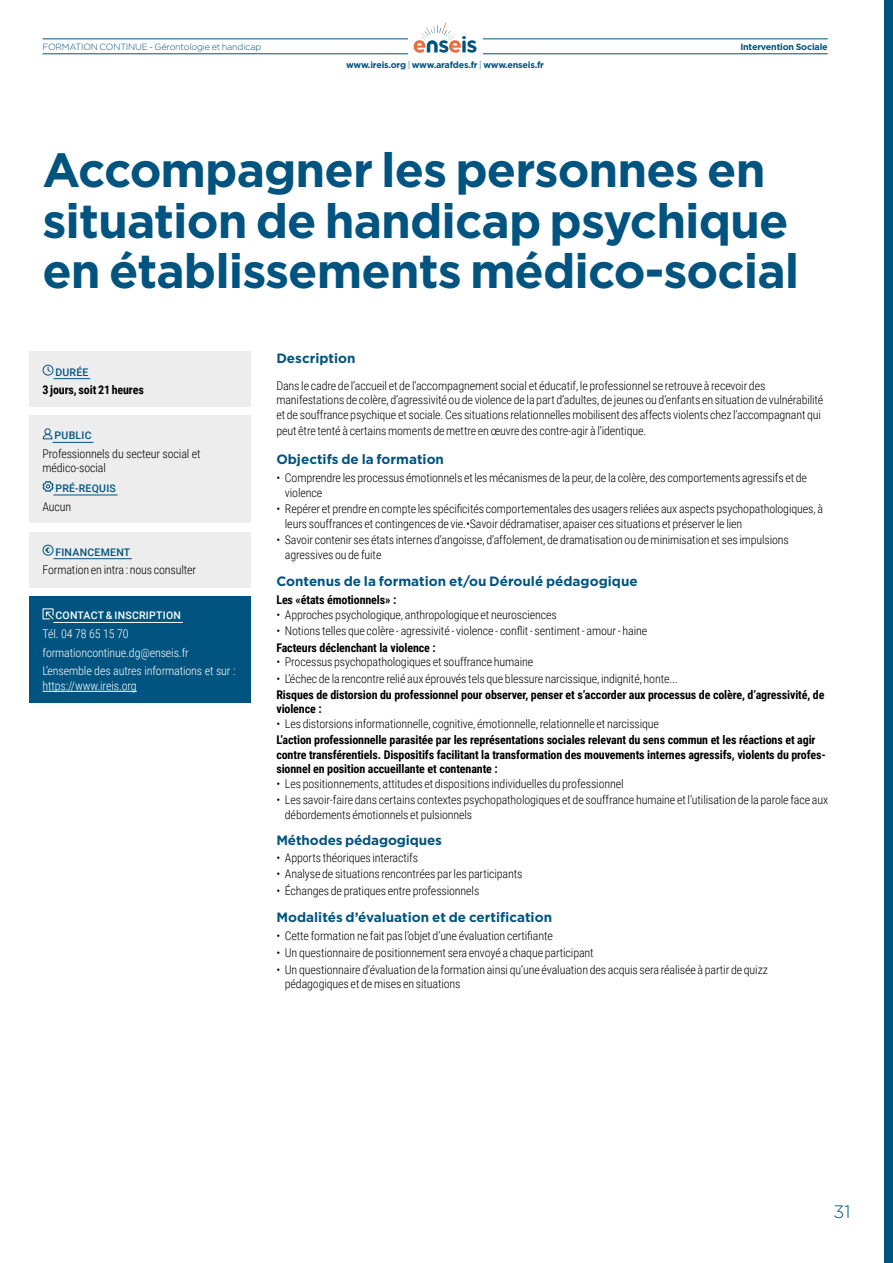
<style>
.page{position:relative;width:893px;height:1263px;background:#fff}
.page>*{position:absolute;margin:0;border:0;box-sizing:border-box;transform-origin:0 0}
.t1{font:700 48px/50.4px "Gotham";letter-spacing:-.02em;color:#00547f}
.t2{font:300 18px "Gotham";color:#00547f}
.LIste_rubrique{font:700 13.5px "Gotham";color:#00547f}
.t3{font:300 12px/14.4px "Roboto Condensed";letter-spacing:-.01em;color:#000}
.t4{font:700 12px/14.4px "Roboto Condensed";letter-spacing:-.01em;color:#000}
.t5{font:300 12px/14.4px "Roboto Condensed";letter-spacing:-.01em;color:#fff}
.t6{font:500 10.5px "Roboto";letter-spacing:.025em;color:#00547f}
.t7{font:500 10.5px "Roboto";letter-spacing:.025em;color:#fff}
.t8{font:700 9px "Gotham";letter-spacing:-.02em;color:#00547f}
.t9{font:300 9px "Gotham";letter-spacing:-.02em;color:#00547f}
.s1{font-weight:300}
</style>
<div class="page">
<div style="left:884px;top:0;width:9px;height:1263px;background:#00547f"></div>
<div style="left:30px;top:352px;width:221px;height:55px;background:#ededed"></div>
<hr style="left:53px;top:378px;width:37px;height:1px;background:#00547f">
<div style="left:43px;top:365px;width:11px;height:11px;border:1px solid #005581;border-radius:50%"></div>
<svg style="left:47px;top:366px;width:4px;height:6px"></svg>
<div style="left:30px;top:416px;width:221px;height:107px;background:#ededed"></div>
<hr style="left:53px;top:442px;width:40px;height:1px;background:#00547f">
<hr style="left:53px;top:495px;width:65px;height:1px;background:#00547f">
<div style="left:44px;top:428px;width:7px;height:7px;border:1px solid #005581;border-radius:50%"></div>
<svg style="left:43px;top:433px;width:10px;height:6px"></svg>
<svg style="left:43px;top:481px;width:11px;height:11px"></svg>
<div style="left:30px;top:532px;width:221px;height:55px;background:#ededed"></div>
<hr style="left:53px;top:558px;width:79px;height:1px;background:#00547f">
<div style="left:43px;top:545px;width:11px;height:11px;border:1px solid #005581;border-radius:50%"></div>
<svg style="left:46px;top:547px;width:4px;height:6px"></svg>
<div style="left:30px;top:596px;width:221px;height:106px;background:#00547f"></div>
<hr style="left:53px;top:622px;width:130px;height:1px;background:#fff">
<svg style="left:43px;top:608px;width:11px;height:11px"></svg>
<hr style="left:43px;top:691px;width:94px;height:1px;background:#fff">
<hr style="left:43px;top:54px;width:785px;height:1px;background:#00547f">
<hr style="left:43px;top:39px;width:785px;height:1px;background:#00547f">
<div style="left:408px;top:19px;width:74px;height:37px;background:#fff"></div>
<svg style="left:414px;top:23px;width:62px;height:30px"></svg>
<p class="t9" style="left:43px;top:41px;width:220px">FORMATION CONTINUE - Gérontologie et handicap</p>
<p class="t8" style="left:740px;top:41px;width:89px">Intervention Sociale</p>
<p class="t8" style="left:346px;top:59px;width:199px">www.ireis.org <span class="s1">|</span> www.arafdes.fr <span class="s1">|</span> www.enseis.fr</p>
<p class="t1" style="left:43px;top:145px;width:758px">Accompagner les personnes en situation de handicap psychique en établissements médico-social</p>
<p class="t6" style="left:55px;top:365px;width:35px">DURÉE</p>
<p class="t4" style="left:43px;top:382px;width:103px">3 jours, soit 21 heures</p>
<p class="t6" style="left:55px;top:428px;width:38px">PUBLIC</p>
<p class="t3" style="left:43px;top:446px;width:160px">Professionnels du secteur social et médico-social</p>
<p class="t6" style="left:55px;top:481px;width:62px">PRÉ-REQUIS</p>
<p class="t3" style="left:43px;top:499px;width:30px">Aucun</p>
<p class="t6" style="left:55px;top:545px;width:76px">FINANCEMENT</p>
<p class="t3" style="left:43px;top:562px;width:155px">Formation en intra : nous consulter</p>
<p class="t7" style="left:55px;top:608px;width:127px">CONTACT &amp; INSCRIPTION</p>
<p class="t5" style="left:43px;top:626px;width:88px">Tél. 04 78 65 15 70</p>
<p class="t5" style="left:43px;top:645px;width:148px">formationcontinue.dg@enseis.fr</p>
<p class="t5" style="left:43px;top:663px;width:194px">L’ensemble des autres informations et sur : https://www.ireis.org</p>
<p class="LIste_rubrique" style="left:276px;top:349px;width:81px">Description</p>
<p class="t3" style="left:276px;top:378px;width:548px">Dans le cadre de l’accueil et de l’accompagnement social et éducatif, le professionnel se retrouve à recevoir des manifestations de colère, d’agressivité ou de violence de la part d’adultes, de jeunes ou d’enfants en situation de vulnérabilité et de souffrance psychique et sociale. Ces situations relationnelles mobilisent des affects violents chez l’accompagnant qui</p>
<p class="t3" style="left:276px;top:423px;width:371px">peut être tenté à certains moments de mettre en œuvre des contre-agir à l’identique.</p>
<p class="LIste_rubrique" style="left:276px;top:450px;width:169px">Objectifs de la formation</p>
<p class="t3" style="left:285px;top:470px;width:524px;text-indent:-9px">• Comprendre les processus émotionnels et les mécanismes de la peur, de la colère, des comportements agressifs et de violence</p>
<p class="t3" style="left:285px;top:501px;width:540px;text-indent:-9px">• Repérer et prendre en compte les spécificités comportementales des usagers reliées aux aspects psychopathologiques, à leurs souffrances et contingences de vie.•Savoir dédramatiser, apaiser ces situations et préserver le lien</p>
<p class="t3" style="left:285px;top:532px;width:506px;text-indent:-9px">• Savoir contenir ses états internes d’angoisse, d’affolement, de dramatisation ou de minimisation et ses impulsions agressives ou de fuite</p>
<p class="LIste_rubrique" style="left:276px;top:572px;width:363px">Contenus de la formation et/ou Déroulé pédagogique</p>
<p class="t4" style="left:276px;top:592px;width:121px">Les «états émotionnels» :</p>
<p class="t3" style="left:276px;top:607px;width:282px">• Approches psychologique, anthropologique et neurosciences</p>
<p class="t3" style="left:276px;top:623px;width:372px">• Notions telles que colère - agressivité - violence - conflit - sentiment - amour - haine</p>
<p class="t4" style="left:276px;top:640px;width:161px">Facteurs déclenchant la violence :</p>
<p class="t3" style="left:276px;top:654px;width:258px">• Processus psychopathologiques et souffrance humaine</p>
<p class="t3" style="left:276px;top:671px;width:403px">• L’échec de la rencontre relié aux éprouvés tels que blessure narcissique, indignité, honte...</p>
<p class="t4" style="left:276px;top:687px;width:550px">Risques de distorsion du professionnel pour observer, penser et s’accorder aux processus de colère, d’agressivité, de violence :</p>
<p class="t3" style="left:276px;top:716px;width:384px">• Les distorsions informationnelle, cognitive, émotionnelle, relationnelle et narcissique</p>
<p class="t4" style="left:276px;top:732px;width:551px">L’action professionnelle parasitée par les représentations sociales relevant du sens commun et les réactions et agir contre transférentiels. Dispositifs facilitant la transformation des mouvements internes agressifs, violents du profes&shy;sionnel en position accueillante et contenante :</p>
<p class="t3" style="left:276px;top:776px;width:349px">• Les positionnements, attitudes et dispositions individuelles du professionnel</p>
<p class="t3" style="left:285px;top:792px;width:545px;text-indent:-9px">• Les savoir-faire dans certains contextes psychopathologiques et de souffrance humaine et l’utilisation de la parole face aux débordements émotionnels et pulsionnels</p>
<p class="LIste_rubrique" style="left:276px;top:832px;width:167px">Méthodes pédagogiques</p>
<p class="t3" style="left:276px;top:850px;width:143px">• Apports théoriques interactifs</p>
<p class="t3" style="left:276px;top:866px;width:248px">• Analyse de situations rencontrées par les participants</p>
<p class="t3" style="left:276px;top:883px;width:204px">• Échanges de pratiques entre professionnels</p>
<p class="LIste_rubrique" style="left:276px;top:908px;width:277px">Modalités d’évaluation et de certification</p>
<p class="t3" style="left:276px;top:928px;width:278px">• Cette formation ne fait pas l’objet d’une évaluation certifiante</p>
<p class="t3" style="left:276px;top:945px;width:319px">• Un questionnaire de positionnement sera envoyé a chaque participant</p>
<p class="t3" style="left:285px;top:961px;width:484px;text-indent:-9px">• Un questionnaire d’évaluation de la formation ainsi qu’une évaluation des acquis sera réalisée à partir de quizz pédagogiques et de mises en situations</p>
<h2 class="t2" style="left:833px;top:1200px;width:19px">31</h2>
</div>
